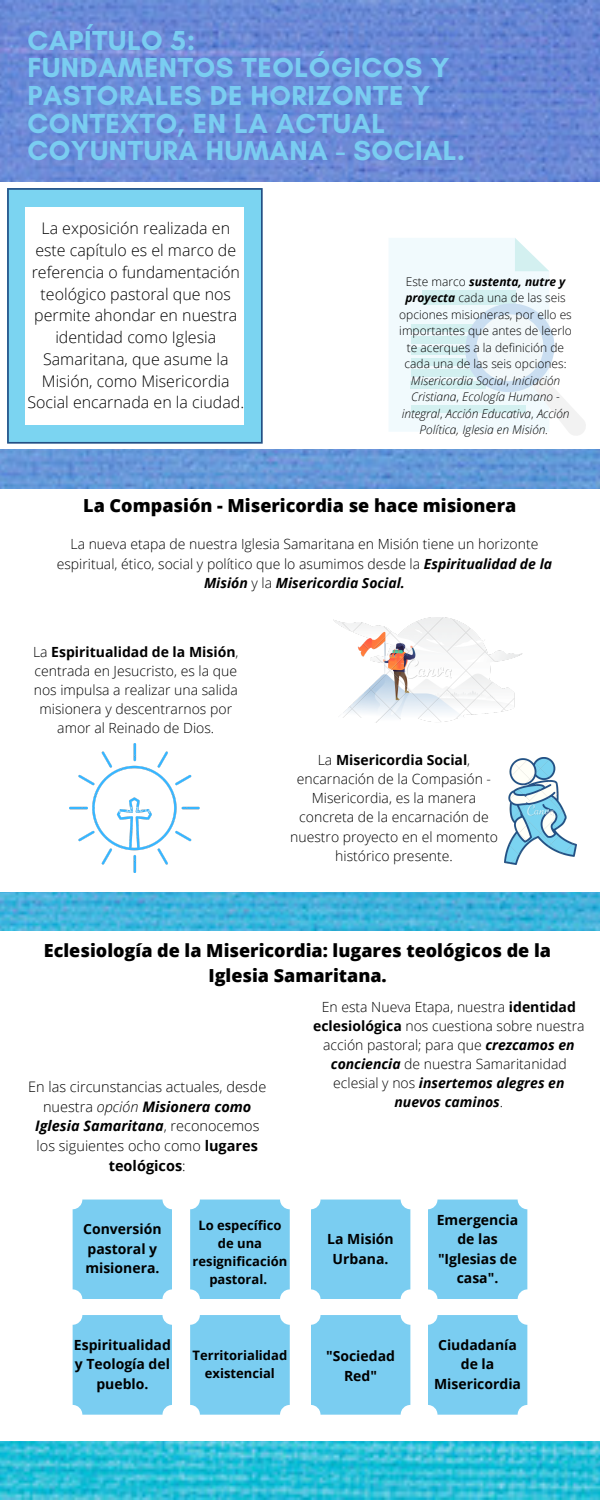
<style>
.page{position:relative;width:600px;height:1500px;background:#fff}
.page>*{position:absolute;margin:0;border:0;box-sizing:border-box;transform-origin:0 0}
.t1{font:700 28px/27.6px "Glacial Indifference";letter-spacing:.02em;color:#7acdf1}
.t2{font:800 18px/24.8px "Open Sans";color:#000;text-align:center}
.t3{font:300 16px/21.8px "Open Sans";color:#000;text-align:center}
.t4{font:300 14.5px/19.7px "Open Sans";color:#000;text-align:center}
.t5{font:300 14px/19.1px "Open Sans";color:#000;text-align:center}
.t6{font:700 14px/19.5px "Open Sans";color:#000;text-align:center}
.t7{font:700 13px/18px "Open Sans";color:#000;text-align:center}
.t8{font:300 12px/16.5px "Open Sans";color:#000;text-align:center}
.s1{font-weight:700;font-style:italic}
.s2{font-style:italic}
.s3{font-weight:700}
</style>
<div class="page">
<img style="left:0;top:0;width:600px;height:1500px">
<div style="left:0;top:489px;width:600px;height:403px;background:#fff"></div>
<div style="left:0;top:931px;width:600px;height:509px;background:#fff"></div>
<div style="left:73px;top:1200px;width:99px;height:99px;background:#7acdf1;border-radius:10px"></div>
<div style="left:190px;top:1200px;width:100px;height:99px;background:#7acdf1;border-radius:10px"></div>
<div style="left:73px;top:1315px;width:99px;height:100px;background:#7acdf1;border-radius:10px"></div>
<div style="left:190px;top:1315px;width:100px;height:100px;background:#7acdf1;border-radius:10px"></div>
<div style="left:311px;top:1200px;width:99px;height:99px;background:#7acdf1;border-radius:10px"></div>
<div style="left:311px;top:1315px;width:99px;height:100px;background:#7acdf1;border-radius:10px"></div>
<div style="left:428px;top:1200px;width:99px;height:99px;background:#7acdf1;border-radius:10px"></div>
<div style="left:428px;top:1315px;width:99px;height:100px;background:#7acdf1;border-radius:10px"></div>
<div style="left:0;top:183px;width:600px;height:266px;background:#fff"></div>
<svg style="left:7px;top:188px;width:256px;height:256px;background:#75c7e6"></svg>
<div style="left:26px;top:207px;width:218px;height:218px;background:#fff"></div>
<img style="left:505px;top:758px;width:72px;height:106px">
<img style="left:69px;top:744px;width:131px;height:129px">
<img style="left:333px;top:618px;width:189px;height:105px">
<svg style="left:389px;top:238px;width:197px;height:197px"></svg>
<p class="t1" style="left:27px;top:26px;width:169px">CAPÍTULO 5:</p>
<p class="t1" style="left:27px;top:54px;width:439px">FUNDAMENTOS TEOLÓGICOS Y<br>PASTORALES DE HORIZONTE Y<br>CONTEXTO, EN LA ACTUAL<br>COYUNTURA HUMANA - SOCIAL.</p>
<p class="t3" style="left:27px;top:217px;width:218px">La exposición realizada en este capítulo es el marco de referencia o fundamentación teológico pastoral que nos permite ahondar en nuestra identidad como Iglesia<br>Samaritana, que asume la<br>Misión, como Misericordia<br>Social encarnada en la ciudad.</p>
<p class="t8" style="left:399px;top:273px;width:174px">Este marco <span class="s1">sustenta, nutre y proyecta</span> cada una de las seis opciones misioneras, por ello es importantes que antes de leerlo te acerques a la definición de cada una de las seis opciones:<br><span class="s2">Misericordia Social</span>, <span class="s2">Iniciación<br>Cristiana</span>, <span class="s2">Ecología Humano - integral</span>, <span class="s2">Acción Educativa</span>, <span class="s2">Acción<br>Política, Iglesia en Misión.</span></p>
<p class="t2" style="left:83px;top:493px;width:435px">La Compasión - Misericordia se hace misionera</p>
<p class="t5" style="left:57px;top:534px;width:497px;line-height:19.5px">La nueva etapa de nuestra Iglesia Samaritana en Misión tiene un horizonte espiritual, ético, social y político que lo asumimos desde la <span class="s1">Espiritualidad de la<br>Misión</span> y la <span class="s1">Misericordia Social.</span></p>
<p class="t5" style="left:33px;top:642px;width:207px">La <span class="s3">Espiritualidad de la Misión</span>, centrada en Jesucristo, es la que nos impulsa a realizar una salida misionera y descentrarnos por amor al Reinado de Dios.</p>
<p class="t5" style="left:290px;top:750px;width:209px">La <span class="s3">Misericordia Social</span>, encarnación de la Compasión -<br>Misericordia, es la manera concreta de la encarnación de nuestro proyecto en el momento histórico presente.</p>
<p class="t2" style="left:44px;top:938px;width:509px">Eclesiología de la Misericordia: lugares teológicos de la<br>Iglesia Samaritana.</p>
<p class="t4" style="left:28px;top:1076px;width:240px">En las circunstancias actuales, desde nuestra <span class="s2">opción</span> <span class="s1">Misionera como<br>Iglesia Samaritana</span>, reconocemos los siguientes ocho como <span class="s3">lugares teológicos</span>:</p>
<p class="t6" style="left:83px;top:1219px;width:80px;text-align:left">Conversión pastoral y misionera.</p>
<p class="t7" style="left:193px;top:1216px;width:96px">Lo específico de una resignificación pastoral.</p>
<p class="t5" style="left:313px;top:997px;width:273px">En esta Nueva Etapa, nuestra <span class="s3">identidad eclesiológica</span> nos cuestiona sobre nuestra acción pastoral; para que <span class="s1">crezcamos en conciencia</span> de nuestra Samaritanidad eclesial y nos <span class="s1">insertemos alegres en nuevos caminos</span>.</p>
<p class="t6" style="left:327px;top:1229px;width:68px">La Misión<br>Urbana.</p>
<p class="t6" style="left:437px;top:1209px;width:83px">Emergencia de las "Iglesias de casa".</p>
<p class="t6" style="left:74px;top:1335px;width:98px">Espiritualidad y Teología del pueblo.</p>
<p class="t7" style="left:193px;top:1346px;width:96px">Territorialidad existencial</p>
<p class="t6" style="left:326px;top:1346px;width:70px">"Sociedad<br>Red"</p>
<p class="t6" style="left:434px;top:1335px;width:89px">Ciudadanía de la<br>Misericordia</p>
</div>
